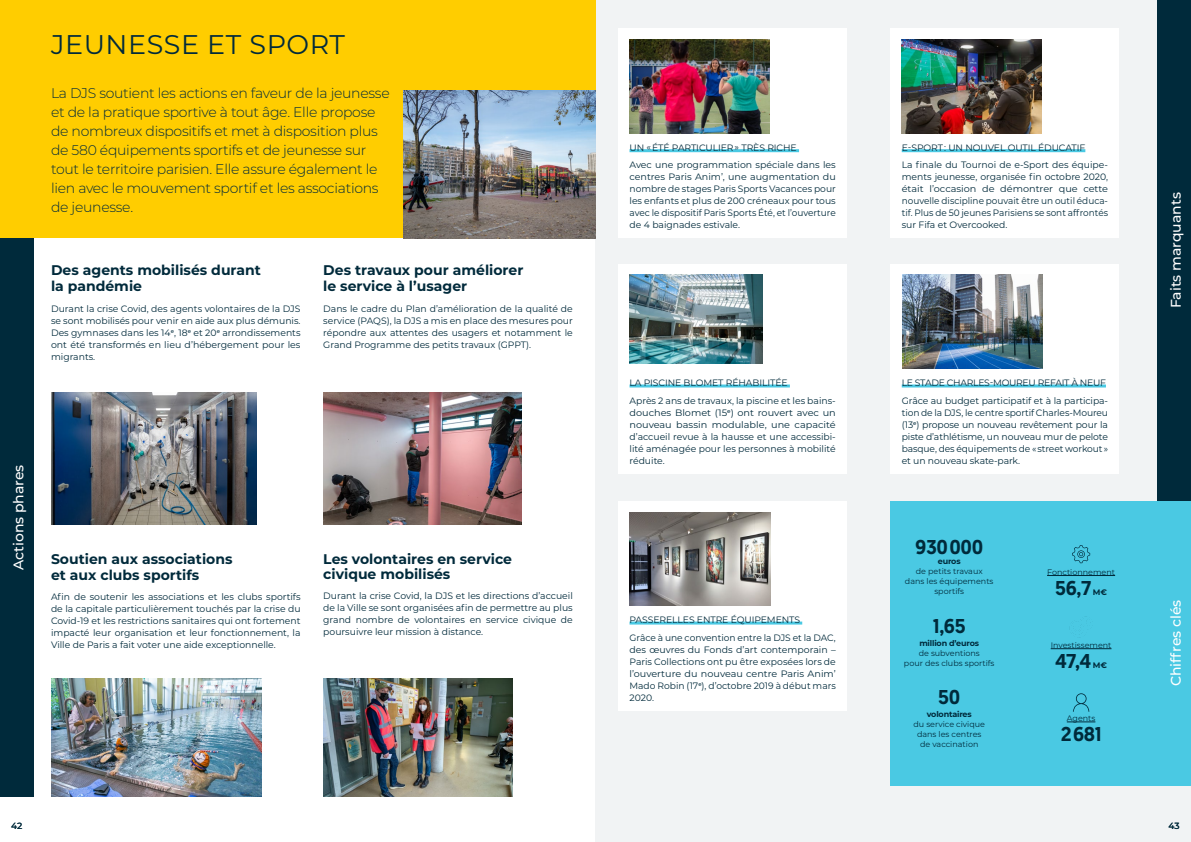
<style>
.page{position:relative;width:1191px;height:842px;background:#fff}
.page>*{position:absolute;margin:0;border:0;box-sizing:border-box;transform-origin:0 0}
.t1{font:27px "Montserrat";letter-spacing:.02em;color:#002a3b}
.t2{font:500 20px "Geomanist";letter-spacing:-.02em;color:#002a3b}
.t3{font:300 14px/19px "Montserrat";letter-spacing:-.02em;color:#002a3b}
.t4{font:700 14px/16px "Montserrat";color:#002a3b}
.t5{font:500 14px "Montserrat";color:#fff}
.t6{font:9.2px/12px "Montserrat";color:#002a3b;text-align:justify}
.t7{font:9.2px/12px "Montserrat";color:#002a3b;text-align:justify;scale:1.05 1}
.t8{font:500 9px "Montserrat";color:#002a3b}
.t9{font:8px/10px "Montserrat";color:#002a3b;text-align:center}
.t10{font:700 8px "Montserrat";letter-spacing:-.02em;color:#002a3b}
</style>
<div class="page">
<div style="left:595px;top:0;width:596px;height:842px;background:#f1f3f4"></div>
<div style="left:0;top:0;width:595px;height:238px;background:#ffcd00"></div>
<div style="left:1157px;top:0;width:34px;height:561px;background:#002a3b"></div>
<div style="left:0;top:238px;width:34px;height:559px;background:#002a3b"></div>
<div style="left:890px;top:501px;width:301px;height:284px;background:#4ac9e3"></div>
<img style="left:51px;top:678px;width:210px;height:119px">
<img style="left:51px;top:393px;width:205px;height:131px">
<img style="left:323px;top:393px;width:198px;height:131px">
<img style="left:323px;top:678px;width:189px;height:119px">
<div style="left:618px;top:28px;width:229px;height:210px;background:#fff"></div>
<hr style="left:629px;top:149px;width:170px;height:3px;background:#4ac9e3">
<div style="left:618px;top:501px;width:229px;height:209px;background:#fff"></div>
<hr style="left:629px;top:621px;width:173px;height:3px;background:#4ac9e3">
<div style="left:890px;top:28px;width:229px;height:210px;background:#fff"></div>
<hr style="left:901px;top:149px;width:184px;height:3px;background:#4ac9e3">
<div style="left:890px;top:264px;width:229px;height:209px;background:#fff"></div>
<hr style="left:901px;top:384px;width:205px;height:3px;background:#4ac9e3">
<div style="left:618px;top:264px;width:229px;height:209px;background:#fff"></div>
<hr style="left:629px;top:384px;width:161px;height:3px;background:#4ac9e3">
<img style="left:902px;top:275px;width:141px;height:94px">
<img style="left:629px;top:275px;width:133px;height:88px">
<img style="left:629px;top:40px;width:141px;height:93px">
<img style="left:901px;top:40px;width:140px;height:93px">
<img style="left:629px;top:512px;width:142px;height:94px">
<img style="left:403px;top:90px;width:192px;height:148px">
<hr style="left:1047px;top:575px;width:68px;height:1px;background:#002a3b">
<hr style="left:1050px;top:648px;width:61px;height:1px;background:#002a3b">
<svg style="left:1066px;top:722px;width:29px;height:1px"></svg>
<svg style="left:1072px;top:545px;width:18px;height:18px"></svg>
<svg style="left:1073px;top:693px;width:16px;height:19px"></svg>
<h1 class="t1" style="left:51px;top:26px;width:296px">JEUNESSE ET SPORT</h1>
<p class="t3" style="left:51px;top:83px;width:340px">La DJS soutient les actions en faveur de la jeunesse et de la pratique sportive à tout âge. Elle propose de nombreux dispositifs et met à disposition plus de 580 équipements sportifs et de jeunesse sur tout le territoire parisien. Elle assure également le lien avec le mouvement sportif et les associations de jeunesse.</p>
<h3 class="t4" style="left:51px;top:262px;width:211px">Des agents mobilisés durant la pandémie</h3>
<p class="t6" style="left:51px;top:302px;width:251px">Durant la crise Covid, des agents volontaires de la DJS se sont mobilisés pour venir en aide aux plus démunis.<br>Des gymnases dans les 14<sup>e</sup>, 18<sup>e</sup> et 20<sup>e</sup> arrondissements ont été transformés en lieu d’hébergement pour les migrants.</p>
<h3 class="t4" style="left:323px;top:262px;width:202px">Des travaux pour améliorer le service à l’usager</h3>
<p class="t6" style="left:323px;top:302px;width:251px">Dans le cadre du Plan d’amélioration de la qualité de service (PAQS), la DJS a mis en place des mesures pour répondre aux attentes des usagers et notamment le Grand Programme des petits travaux (GPPT).</p>
<h3 class="t5" style="left:9px;top:570px;width:107px;rotate:-90deg">Actions phares</h3>
<h3 class="t4" style="left:51px;top:550px;width:183px">Soutien aux associations et aux clubs sportifs</h3>
<p class="t6" style="left:51px;top:590px;width:251px">Afin de soutenir les associations et les clubs sportifs de la capitale particulièrement touchés par la crise du Covid-19 et les restrictions sanitaires qui ont fortement impacté leur organisation et leur fonctionnement, la Ville de Paris a fait voter une aide exceptionnelle.</p>
<h3 class="t4" style="left:323px;top:550px;width:190px;line-height:15px">Les volontaires en service civique mobilisés</h3>
<p class="t6" style="left:323px;top:589px;width:251px">Durant la crise Covid, la DJS et les directions d’accueil de la Ville se sont organisées afin de permettre au plus grand nombre de volontaires en service civique de poursuivre leur mission à distance.</p>
<p class="t6" style="left:629px;top:138px;width:208px;line-height:17.7px">UN « ÉTÉ PARTICULIER » TRÈS RICHE<br>Avec une programmation spéciale dans les</p>
<p class="t6" style="left:629px;top:171px;width:208px">centres Paris Anim’, une augmentation du nombre de stages Paris Sports Vacances pour les enfants et plus de 200 créneaux pour tous avec le dispositif Paris Sports Été, et l’ouverture de 4 baignades estivale.</p>
<p class="t6" style="left:629px;top:374px;width:208px;line-height:17.7px">LA PISCINE BLOMET RÉHABILITÉE<br>Après 2 ans de travaux, la piscine et les bains-</p>
<p class="t7" style="left:629px;top:406px;width:198px">douches Blomet (15<sup>e</sup>) ont rouvert avec un nouveau bassin modulable, une capacité d’accueil revue à la hausse et une accessibi&shy;lité aménagée pour les personnes à mobilité réduite.</p>
<p class="t6" style="left:629px;top:611px;width:208px;line-height:17.7px">PASSERELLES ENTRE ÉQUIPEMENTS<br>Grâce à une convention entre la DJS et la DAC,</p>
<p class="t6" style="left:629px;top:643px;width:208px">des œuvres du Fonds d’art contemporain – Paris Collections ont pu être exposées lors de l’ouverture du nouveau centre Paris Anim’ Mado Robin (17<sup>e</sup>), d’octobre 2019 à début mars 2020.</p>
<p class="t6" style="left:901px;top:138px;width:208px;line-height:17.7px">E-SPORT : UN NOUVEL OUTIL ÉDUCATIF<br>La finale du Tournoi de e-Sport des équipe-</p>
<p class="t6" style="left:901px;top:171px;width:208px">ments jeunesse, organisée fin octobre 2020, était l’occasion de démontrer que cette nouvelle discipline pouvait être un outil éduca&shy;tif. Plus de 50 jeunes Parisiens se sont affrontés sur Fifa et Overcooked.</p>
<p class="t6" style="left:901px;top:374px;width:208px;line-height:17.7px">LE STADE CHARLES-MOUREU REFAIT À NEUF<br>Grâce au budget participatif et à la participa-</p>
<p class="t6" style="left:901px;top:406px;width:208px">tion de la DJS, le centre sportif Charles-Moureu (13<sup>e</sup>) propose un nouveau revêtement pour la piste d’athlétisme, un nouveau mur de pelote basque, des équipements de « street workout » et un nouveau skate-park.</p>
<h2 class="t2" style="left:915px;top:534px;width:70px">930000</h2>
<p class="t10" style="left:938px;top:556px;width:24px">euros</p>
<p class="t9" style="left:905px;top:566px;width:90px">de petits travaux<br>dans les équipements sportifs</p>
<h2 class="t2" style="left:933px;top:612px;width:34px">1,65</h2>
<p class="t10" style="left:919px;top:637px;width:61px">million d’euros</p>
<p class="t9" style="left:904px;top:647px;width:92px">de subventions<br>pour des clubs sportifs</p>
<h2 class="t2" style="left:938px;top:684px;width:23px">50</h2>
<p class="t10" style="left:926px;top:708px;width:46px">volontaires</p>
<p class="t9" style="left:913px;top:718px;width:73px">du service civique dans les centres de vaccination</p>
<p class="t9" style="left:1047px;top:566px;width:70px">Fonctionnement</p>
<h2 class="t2" style="left:1055px;top:574px;width:37px">56,7</h2>
<p class="t10" style="left:1093px;top:586px;width:16px">M€</p>
<p class="t9" style="left:1050px;top:640px;width:62px">Investissement</p>
<h2 class="t2" style="left:1055px;top:647px;width:37px">47,4</h2>
<p class="t10" style="left:1093px;top:659px;width:16px">M€</p>
<p class="t9" style="left:1066px;top:713px;width:30px">Agents</p>
<h2 class="t2" style="left:1060px;top:721px;width:42px">2681</h2>
<h3 class="t5" style="left:1166px;top:308px;width:117px;rotate:-90deg">Faits marquants</h3>
<h3 class="t5" style="left:1166px;top:686px;width:88px;rotate:-90deg">Chiffres clés</h3>
<p class="t8" style="left:11px;top:819px;width:13px">42</p>
<p class="t8" style="left:1168px;top:819px;width:13px">43</p>
</div>
